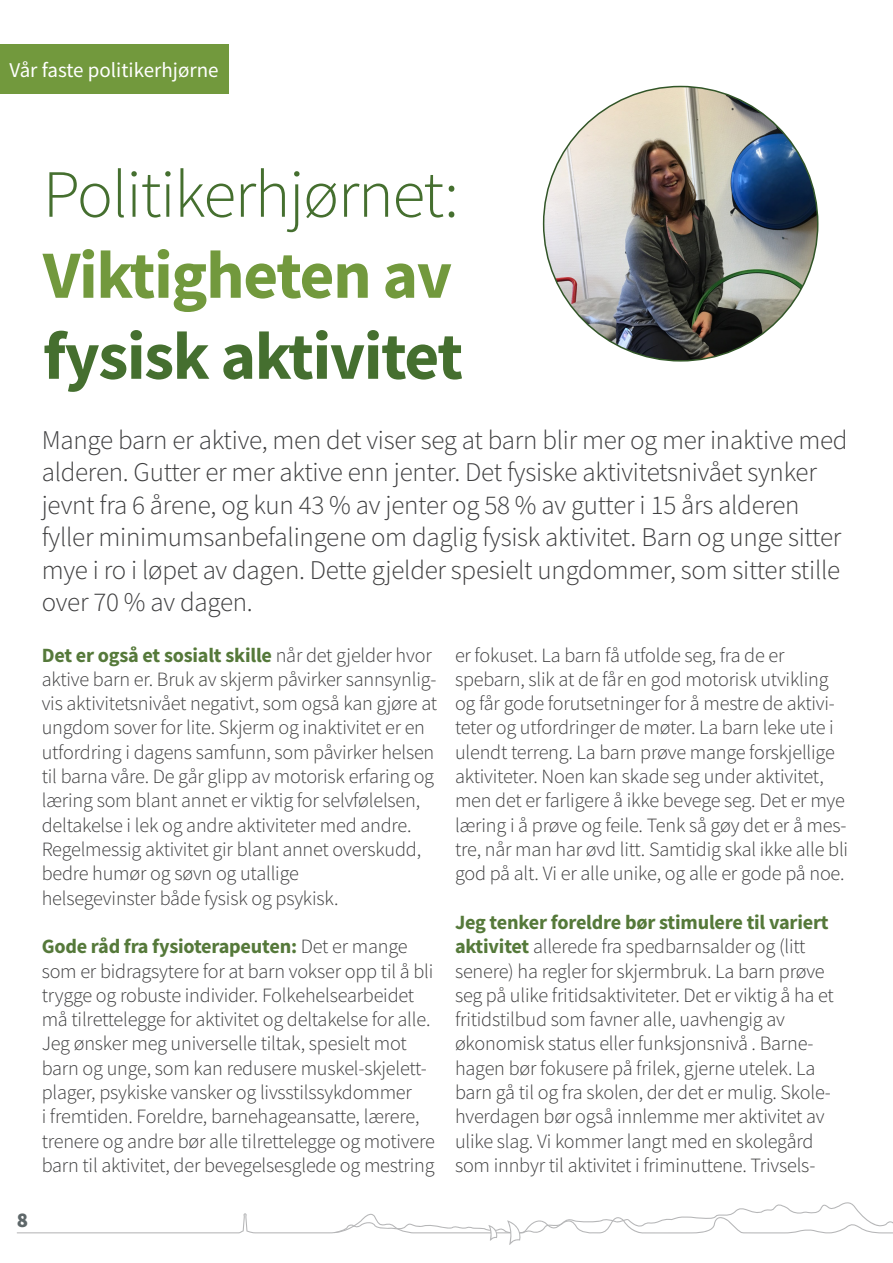
<style>
.page{position:relative;width:893px;height:1263px;background:#fff}
.page>*{position:absolute;margin:0;border:0;box-sizing:border-box;transform-origin:0 0}
.t1{font:300 67.5px "Source Sans Pro";letter-spacing:-.02em;color:#456f2f}
.t2{font:700 67.5px "Source Sans Pro";letter-spacing:-.02em;color:#456f2f}
.t3{font:700 67.5px "Source Sans Pro";letter-spacing:-.02em;color:#72993d}
.t4{font:300 27px/32.4px "Source Sans Pro";letter-spacing:-.01em;color:#3e3e3f}
.t5{font:21px "Source Sans Pro";color:#fff}
.t6{font:900 21px "Source Sans Pro";color:#5e6769}
.t7{font:300 20.25px/24.3px "Source Sans Pro";letter-spacing:-.01em;color:#3e3e3f}
.s1{font-weight:700;color:#55793a}
</style>
<div class="page">
<svg style="left:17px;top:1202px;width:876px;height:43px"></svg>
<div style="left:0;top:44px;width:228px;height:50px;background:#72993d"></div>
<img style="left:544px;top:86px;width:274px;height:275px;border-radius:137px">
<p class="t5" style="left:9px;top:57px;width:211px">Vår faste politikerhjørne</p>
<p class="t1" style="left:43px;top:153px;width:417px">Politikerhjørnet:</p>
<p class="t3" style="left:43px;top:230px;width:411px">Viktigheten av</p>
<p class="t2" style="left:43px;top:311px;width:422px">fysisk aktivitet</p>
<p class="t4" style="left:42px;top:424px;width:807px">Mange barn er aktive, men det viser seg at barn blir mer og mer inaktive med alderen. Gutter er mer aktive enn jenter. Det fysiske aktivitetsnivået synker jevnt fra 6 årene, og kun 43 % av jenter og 58 % av gutter i 15 års alderen fyller minimumsanbefalingene om daglig fysisk aktivitet. Barn og unge sitter mye i ro i løpet av dagen. Dette gjelder spesielt ungdommer, som sitter stille over 70 % av dagen.</p>
<p class="t6" style="left:17px;top:1205px;width:13px">8</p>
<p class="t7" style="left:42px;top:643px;width:397px"><span class="s1">Det er også et sosialt skille</span> når det gjelder hvor aktive barn er. Bruk av skjerm påvirker sannsynlig&shy;vis aktivitetsnivået negativt, som også kan gjøre at ungdom sover for lite. Skjerm og inaktivitet er en utfordring i dagens samfunn, som påvirker helsen til barna våre. De går glipp av motorisk erfaring og læring som blant annet er viktig for selvfølelsen, deltakelse i lek og andre aktiviteter med andre.<br>Regelmessig aktivitet gir blant annet overskudd, bedre humør og søvn og utallige</p>
<p class="t7" style="left:42px;top:886px;width:298px">helsegevinster både fysisk og psykisk.</p>
<p class="t7" style="left:42px;top:934px;width:395px"><span class="s1">Gode råd fra fysioterapeuten:</span> Det er mange som er bidragsytere for at barn vokser opp til å bli trygge og robuste individer. Folkehelsearbeidet må tilrettelegge for aktivitet og deltakelse for alle.<br>Jeg ønsker meg universelle tiltak, spesielt mot barn og unge, som kan redusere muskel-skjelett&shy;plager, psykiske vansker og livsstilssykdommer<br>i fremtiden. Foreldre, barnehageansatte, lærere, trenere og andre bør alle tilrettelegge og motivere barn til aktivitet, der bevegelsesglede og mestring</p>
<p class="t7" style="left:455px;top:643px;width:331px">er fokuset. La barn få utfolde seg, fra de er</p>
<p class="t7" style="left:455px;top:667px;width:395px">spebarn, slik at de får en god motorisk utvikling og får gode forutsetninger for å mestre de aktivi&shy;teter og utfordringer de møter. La barn leke ute i ulendt terreng. La barn prøve mange forskjellige aktiviteter. Noen kan skade seg under aktivitet, men det er farligere å ikke bevege seg. Det er mye læring i å prøve og feile. Tenk så gøy det er å mes&shy;tre, når man har øvd litt. Samtidig skal ikke alle bli god på alt. Vi er alle unike, og alle er gode på noe.</p>
<p class="t7" style="left:455px;top:910px;width:380px"><span class="s1">Jeg tenker foreldre bør stimulere til variert aktivitet</span> allerede fra spedbarnsalder og (litt senere) ha regler for skjermbruk. La barn prøve seg på ulike fritidsaktiviteter. Det er viktig å ha et fritidstilbud som favner alle, uavhengig av</p>
<p class="t7" style="left:455px;top:1031px;width:360px">økonomisk status eller funksjonsnivå . Barne-</p>
<p class="t7" style="left:455px;top:1056px;width:377px">hagen bør fokusere på frilek, gjerne utelek. La barn gå til og fra skolen, der det er mulig. Skole&shy;hverdagen bør også innlemme mer aktivitet av ulike slag. Vi kommer langt med en skolegård som innbyr til aktivitet i friminuttene. Trivsels-</p>
</div>
